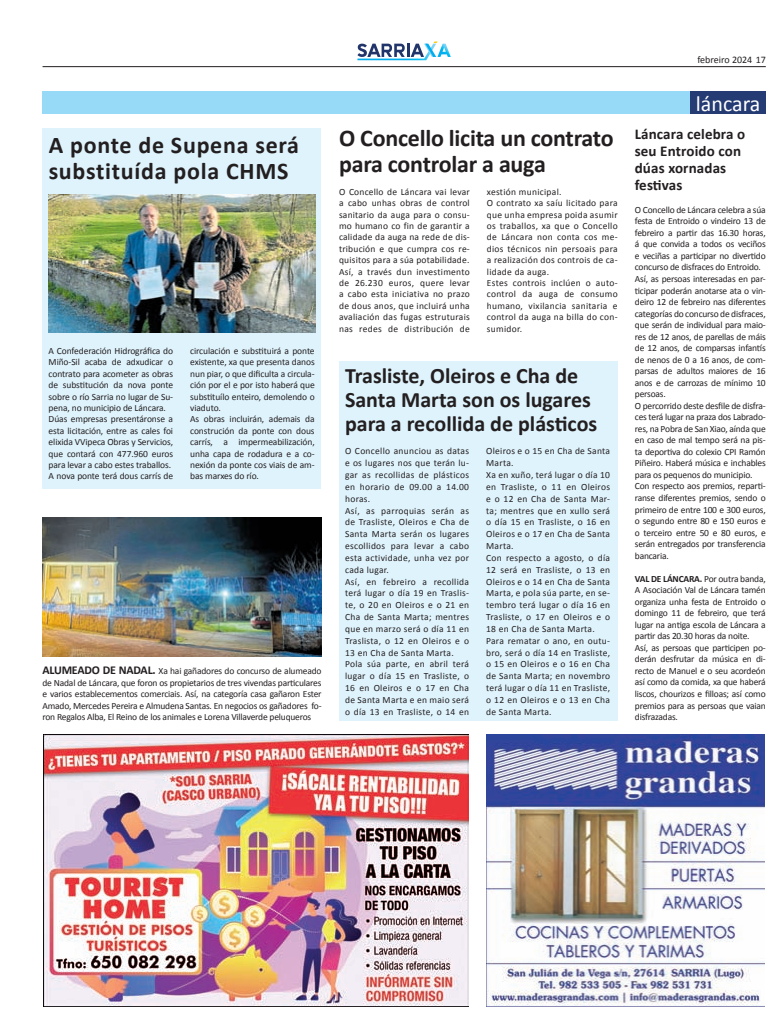
<style>
.page{position:relative;width:780px;height:1035px;background:#fff}
.page>*{position:absolute;margin:0;border:0;box-sizing:border-box;transform-origin:0 0}
.t1{font:700 24px/26px "Calibri";letter-spacing:-.01em;color:#231f20}
.t2{font:700 24px/26px "Calibri";letter-spacing:.03em;color:#231f20}
.t3{font:700 22px/24px "Calibri";color:#231f20}
.t4{font:22px "Calibri";color:#fff}
.t5{font:700 15px/17px "Calibri";letter-spacing:.01em;color:#231f20}
.t6{font:10px "Calibri";color:#231f20}
.t7{font:9.5px/11.5px "Calibri";letter-spacing:-.01em;color:#231f20}
.t8{font:9.5px/11.8px "Calibri";letter-spacing:.03em;color:#231f20}
.s1{font-weight:700;font-size:12px}
.s2{font-weight:700}
</style>
<div class="page">
<hr style="left:43px;top:66px;width:722px;height:1px;background:#231f20">
<svg style="left:357px;top:41px;width:94px;height:19px"></svg>
<div style="left:43px;top:128px;width:278px;height:360px;background:#dff3fc"></div>
<div style="left:338px;top:361px;width:279px;height:359px;background:#dff3fc"></div>
<div style="left:43px;top:92px;width:722px;height:22px;background:#97daf8"></div>
<div style="left:690px;top:92px;width:75px;height:22px;background:#253b73"></div>
<img style="left:49px;top:194px;width:266px;height:139px">
<img style="left:43px;top:517px;width:278px;height:139px">
<img style="left:486px;top:734px;width:278px;height:272px">
<img style="left:43px;top:734px;width:426px;height:272px">
<h1 class="t2" style="left:49px;top:131px;width:252px">A ponte de Supena será substituída pola CHMS</h1>
<p class="t7" style="left:49px;top:345px;width:126px">A Confederación Hidrográfica do<br>Miño-Sil acaba de adxudicar o contrato para acometer as obras de substitución da nova ponte sobre o río Sarria no lugar de Su&shy;pena, no municipio de Láncara.<br>Dúas empresas presentáronse a esta licitación, entre as cales foi elixida VVipeca Obras y Servicios, que contará con 477.960 euros para levar a cabo estes traballos.<br>A nova ponte terá dous carrís de</p>
<p class="t7" style="left:190px;top:345px;width:126px">circulación e substituirá a ponte existente, xa que presenta danos nun piar, o que dificulta a circula&shy;ción por el e por isto haberá que substituílo enteiro, demolendo o viaduto.<br>As obras incluirán, ademais da construción da ponte con dous carrís, a impermeabilización, unha capa de rodadura e a co&shy;nexión da ponte cos viais de am&shy;bas marxes do río.</p>
<p class="t7" style="left:43px;top:664px;width:280px;text-align:justify"><span class="s1">ALUMEADO DE NADAL.</span> Xa hai gañadores do concurso de alumeado de Nadal de Láncara, que foron os propietarios de tres vivendas particulares e varios establecementos comerciais. Así, na categoría casa gañaron Ester Amado, Mercedes Pereira e Almudena Santas. En negocios os gañadores fo&shy;ron Regalos Alba, El Reino de los animales e Lorena Villaverde peluqueros</p>
<h1 class="t1" style="left:339px;top:124px;width:276px">O Concello licita un contrato para controlar a auga</h1>
<p class="t7" style="left:339px;top:185px;width:132px;text-align:justify">O Concello de Láncara vai levar a cabo unhas obras de control sanitario da auga para o consu&shy;mo humano co fin de garantir a calidade da auga na rede de dis&shy;tribución e que cumpra cos re&shy;quisitos para a súa potabilidade.<br>Así, a través dun investimento de 26.230 euros, quere levar a cabo esta iniciativa no prazo de dous anos, que incluirá unha avaliación das fugas estruturais nas redes de distribución de</p>
<p class="t8" style="left:487px;top:185px;width:132px;line-height:11.4px">xestión municipal.<br>O contrato xa saíu licitado para que unha empresa poida asumir os traballos, xa que o Concello de Láncara non conta cos me&shy;dios técnicos nin persoais para a realización dos controis de ca&shy;lidade da auga.<br>Estes controis inclúen o auto&shy;control da auga de consumo humano, vixilancia sanitaria e control da auga na billa do con&shy;sumidor.</p>
<h2 class="t3" style="left:345px;top:362px;width:254px">Trasliste, Oleiros e Cha de<br>Santa Marta son os lugares para a recollida de plásticos</h2>
<p class="t8" style="left:345px;top:445px;width:125px">O Concello anunciou as datas e os lugares nos que terán lu&shy;gar as recollidas de plásticos en horario de 09.00 a 14.00 horas.<br>Así, as parroquias serán as de Trasliste, Oleiros e Cha de<br>Santa Marta serán os lugares escollidos para levar a cabo esta actividade, unha vez por cada lugar.<br>Así, en febreiro a recollida terá lugar o día 19 en Traslis&shy;te, o 20 en Oleiros e o 21 en<br>Cha de Santa Marta; mentres que en marzo será o día 11 en<br>Traslista, o 12 en Oleiros e o<br>13 en Cha de Santa Marta.<br>Pola súa parte, en abril terá lugar o día 15 en Trasliste, o<br>16 en Oleiros e o 17 en Cha de Santa Marta e en maio será o día 13 en Trasliste, o 14 en</p>
<p class="t8" style="left:486px;top:445px;width:125px">Oleiros e o 15 en Cha de Santa<br>Marta.<br>Xa en xuño, terá lugar o día 10 en Trasliste, o 11 en Oleiros e o 12 en Cha de Santa Mar&shy;ta; mentres que en xullo será o día 15 en Trasliste, o 16 en<br>Oleiros e o 17 en Cha de Santa<br>Marta.<br>Con respecto a agosto, o día<br>12 será en Trasliste, o 13 en<br>Oleiros e o 14 en Cha de Santa<br>Marta, e pola súa parte, en se&shy;tembro terá lugar o día 16 en<br>Trasliste, o 17 en Oleiros e o<br>18 en Cha de Santa Marta.<br>Para rematar o ano, en outu&shy;bro, será o día 14 en Trasliste, o 15 en Oleiros e o 16 en Cha de Santa Marta; en novembro terá lugar o día 11 en Trasliste, o 12 en Oleiros e o 13 en Cha de Santa Marta.</p>
<p class="t6" style="left:697px;top:54px;width:70px">febreiro 2024 17</p>
<h2 class="t4" style="left:695px;top:90px;width:66px">láncara</h2>
<h3 class="t5" style="left:634px;top:125px;width:112px">Láncara celebra o seu Entroido con dúas xornadas festivas</h3>
<p class="t7" style="left:635px;top:203px;width:132px">O Concello de Láncara celebra a súa festa de Entroido o vindeiro 13 de febreiro a partir das 16.30 horas, á que convida a todos os veciños e veciñas a participar no divertido concurso de disfraces do Entroido.<br>Así, as persoas interesadas en par&shy;ticipar poderán anotarse ata o vin&shy;deiro 12 de febreiro nas diferentes categorías do concurso de disfraces, que serán de individual para maio&shy;res de 12 anos, de parellas de máis de 12 anos, de comparsas infantís de nenos de 0 a 16 anos, de com&shy;parsas de adultos maiores de 16 anos e de carrozas de mínimo 10 persoas.<br>O percorrido deste desfile de disfra&shy;ces terá lugar na praza dos Labrado&shy;res, na Pobra de San Xiao, aínda que en caso de mal tempo será na pis&shy;ta deportiva do colexio CPI Ramón<br>Piñeiro. Haberá música e inchables para os pequenos do municipio.<br>Con respecto aos premios, reparti&shy;ranse diferentes premios, sendo o primeiro de entre 100 e 300 euros, o segundo entre 80 e 150 euros e o terceiro entre 50 e 80 euros, e serán entregados por transferencia bancaria.</p>
<p class="t7" style="left:635px;top:572px;width:132px"><span class="s2">VAL DE LÁNCARA.</span> Por outra banda,<br>A Asociación Val de Láncara tamén organiza unha festa de Entroido o domingo 11 de febreiro, que terá lugar na antiga escola de Láncara a partir das 20.30 horas da noite.<br>Así, as persoas que participen po&shy;derán desfrutar da música en di&shy;recto de Manuel e o seu acordeón así como da comida, xa que haberá liscos, chourizos e filloas; así como premios para as persoas que vaian disfrazadas.</p>
</div>
